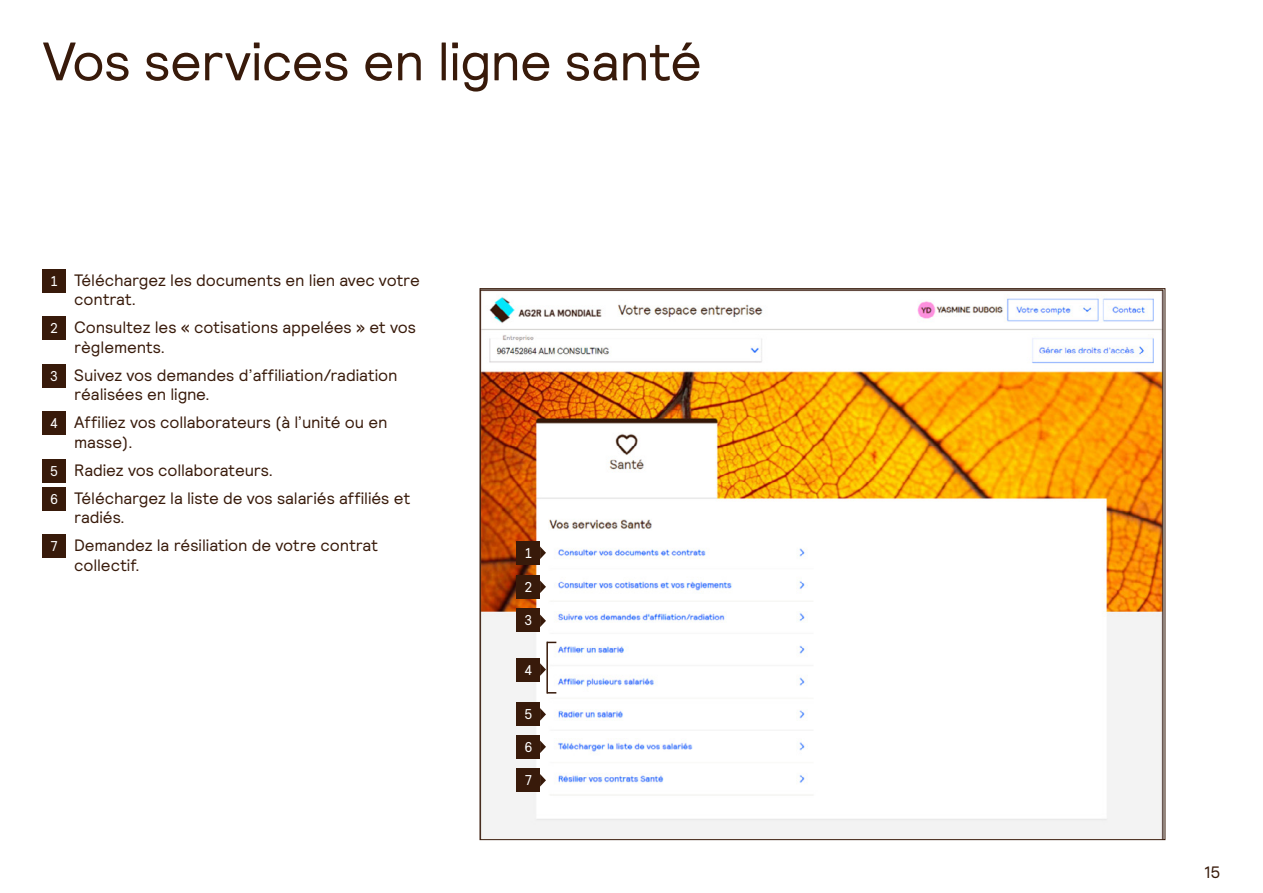
<style>
.page{position:relative;width:1263px;height:893px;background:#fff}
.page>*{position:absolute;margin:0;border:0;box-sizing:border-box;transform-origin:0 0}
.t1{font:54px "Relative";letter-spacing:-.015em;color:#381a0a}
.t2{font:16.5px/19.5px "Relative";letter-spacing:-.005em;color:#381a0a}
.t3{font:14.25px "Relative Mono 11 Pitch";color:#fff}
.s1{font-family:"Relative Mono 11 Pitch";font-size:14.25px;color:#fff}
</style>
<div class="page">
<div style="left:43px;top:269px;width:23px;height:23px;background:#381a0a"></div>
<div style="left:43px;top:316px;width:23px;height:24px;background:#381a0a"></div>
<div style="left:43px;top:364px;width:23px;height:23px;background:#381a0a"></div>
<div style="left:43px;top:411px;width:23px;height:24px;background:#381a0a"></div>
<div style="left:43px;top:459px;width:23px;height:23px;background:#381a0a"></div>
<div style="left:43px;top:487px;width:23px;height:23px;background:#381a0a"></div>
<div style="left:43px;top:534px;width:23px;height:24px;background:#381a0a"></div>
<img style="left:482px;top:290px;width:681px;height:548px">
<div style="left:517px;top:541px;width:23px;height:23px;background:#381a0a"></div>
<div style="left:517px;top:735px;width:23px;height:23px;background:#381a0a"></div>
<div style="left:517px;top:658px;width:23px;height:24px;background:#381a0a"></div>
<div style="left:517px;top:703px;width:23px;height:23px;background:#381a0a"></div>
<div style="left:517px;top:575px;width:23px;height:23px;background:#381a0a"></div>
<div style="left:517px;top:608px;width:23px;height:24px;background:#381a0a"></div>
<div style="left:517px;top:769px;width:23px;height:23px;background:#381a0a"></div>
<svg style="left:540px;top:546px;width:6px;height:13px"></svg>
<svg style="left:540px;top:580px;width:6px;height:13px"></svg>
<svg style="left:540px;top:740px;width:6px;height:13px"></svg>
<svg style="left:540px;top:663px;width:6px;height:13px"></svg>
<svg style="left:540px;top:708px;width:6px;height:13px"></svg>
<svg style="left:540px;top:614px;width:6px;height:13px"></svg>
<svg style="left:540px;top:774px;width:6px;height:13px"></svg>
<hr style="left:546px;top:642px;width:2px;height:52px;background:#381a0a">
<svg style="left:547px;top:692px;width:9px;height:2px"></svg>
<h1 class="t1" style="left:43px;top:26px;width:661px">Vos services en ligne santé</h1>
<p class="t2" style="left:74px;top:270px;width:347px;text-indent:-24px"><span class="s1">1</span> Téléchargez les documents en lien avec votre contrat.</p>
<p class="t2" style="left:74px;top:317px;width:343px;text-indent:-24px"><span class="s1">2</span> Consultez les « cotisations appelées » et vos règlements.</p>
<p class="t2" style="left:74px;top:365px;width:325px;text-indent:-24px"><span class="s1">3</span> Suivez vos demandes d’affiliation/radiation réalisées en ligne.</p>
<p class="t2" style="left:74px;top:412px;width:315px;text-indent:-24px"><span class="s1">4</span> Affiliez vos collaborateurs (à l’unité ou en masse).</p>
<p class="t2" style="left:50px;top:455px;width:361px;line-height:28px"><span class="s1">5</span> Radiez vos collaborateurs.<br><span class="s1">6</span> Téléchargez la liste de vos salariés affiliés et</p>
<p class="t2" style="left:50px;top:503px;width:329px;line-height:28px;text-indent:24px">radiés.<br><span class="s1">7</span> Demandez la résiliation de votre contrat</p>
<p class="t2" style="left:74px;top:555px;width:67px">collectif.</p>
<p class="t3" style="left:524px;top:544px;width:9px">1</p>
<p class="t3" style="left:524px;top:578px;width:9px">2</p>
<p class="t3" style="left:524px;top:611px;width:9px">3</p>
<p class="t3" style="left:524px;top:661px;width:9px">4</p>
<p class="t3" style="left:524px;top:705px;width:9px">5</p>
<p class="t3" style="left:524px;top:738px;width:9px">6</p>
<p class="t3" style="left:524px;top:771px;width:9px">7</p>
<p class="t2" style="left:1204px;top:861px;width:18px">15</p>
</div>
